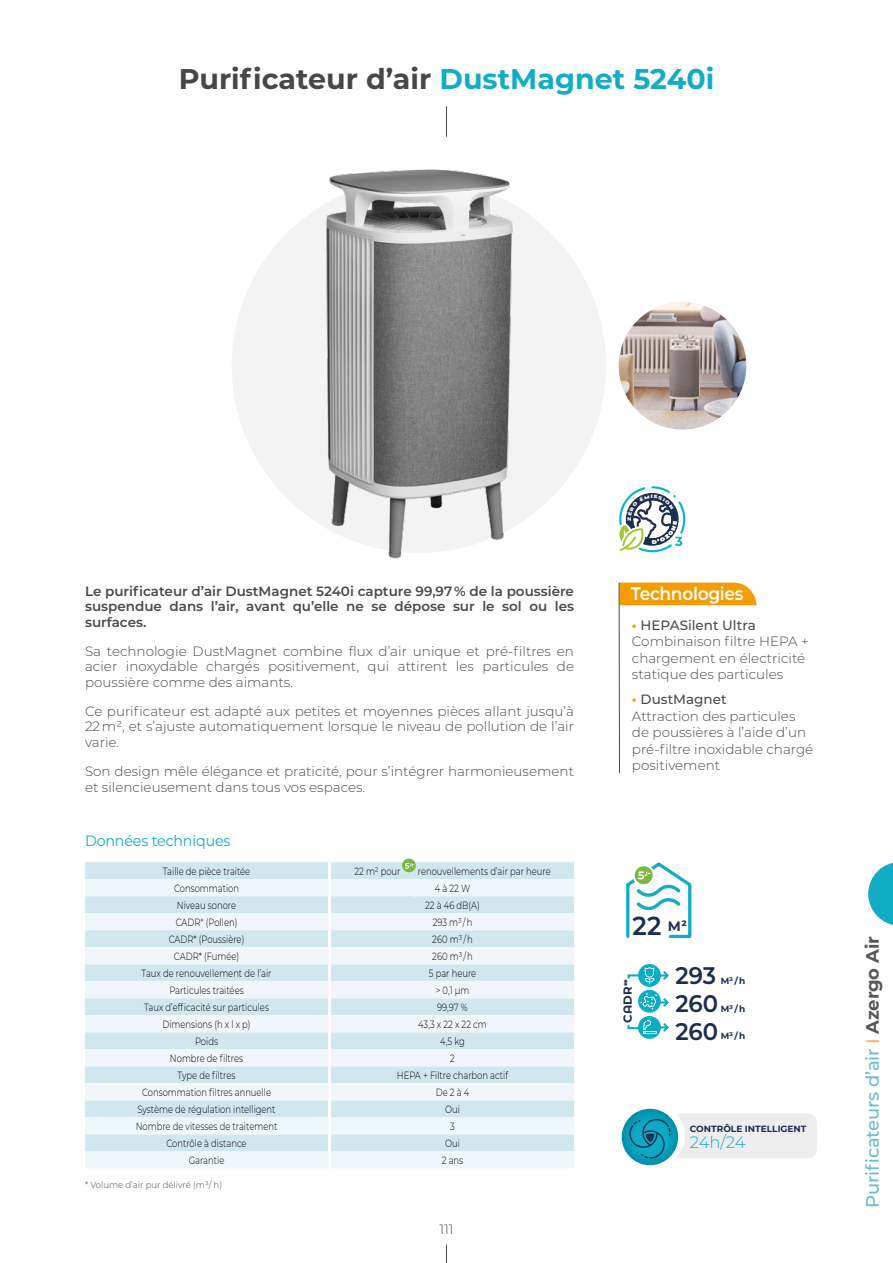
<style>
.page{position:relative;width:893px;height:1263px;background:#fff}
.page>*{position:absolute;margin:0;border:0;box-sizing:border-box;transform-origin:0 0}
.t1{font:700 28.5px "Montserrat";color:#474747}
.t2{font:600 25.95px "Montserrat Alternates";color:#1b2e4e;scale:.95 1}
.t3{font:600 24px/27.8px "Montserrat Alternates";color:#1b2e4e;text-align:justify;scale:.95 1}
.t4{font:500 18px "Montserrat";letter-spacing:-.01em;color:#69bcd0}
.t5{font:600 18px "Montserrat";letter-spacing:-.02em;color:#fff;scale:.95 1}
.t6{font:300 16.5px "Montserrat";color:#12acc4}
.t7{font:15px "Montserrat";letter-spacing:-.01em;color:#12acc4;scale:.95 1}
.t8{font:700 13.65px "Montserrat";color:#1b3155}
.t9{font:300 13.5px/16.5px "Montserrat";color:#4a4a49}
.t10{font:600 13.5px/15.8px "Montserrat";color:#4a4a49;text-align:justify}
.t11{font:700 11.7px "Montserrat Alternates";color:#1b2e4e}
.t12{font:300 10.5px "Montserrat";color:#000;scale:.8 1}
.t13{font:700 9px "Montserrat";color:#1b2e4e}
.t14{font:300 9px "Montserrat";color:#4a4a49;scale:.95 1}
.s1{color:#12acc4}
.s2{color:#1b2e4e}
.s3{font-weight:700;color:#f59c00}
.s4{font-weight:500}
.s5{font-size:8.7px}
.s6{color:#f9b142}
.s7{font-weight:700;color:#575756}
</style>
<div class="page">
<div style="left:232px;top:179px;width:374px;height:374px;background:#f4f3f4;border-radius:50%"></div>
<svg style="left:446px;top:1244px;width:1px;height:19px"></svg>
<hr style="left:446px;top:106px;width:1px;height:31px;background:#4a4a49">
<img style="left:619px;top:302px;width:127px;height:127px;border-radius:64px">
<img style="left:324px;top:169px;width:189px;height:390px">
<div style="left:620px;top:583px;width:137px;height:22px;background:#f59c00"></div>
<hr style="left:619px;top:583px;width:1px;height:190px;background:#4a4a49">
<div style="left:85px;top:862px;width:489px;height:17px;background:#d0e7ee"></div>
<svg style="left:85px;top:879px;width:489px;height:289px;fill:#f0f7fa"></svg>
<hr style="left:328px;top:1151px;width:3px;height:17px;background:#fff">
<hr style="left:328px;top:862px;width:3px;height:17px;background:#fff">
<hr style="left:328px;top:879px;width:3px;height:17px;background:#fff">
<hr style="left:328px;top:896px;width:3px;height:17px;background:#fff">
<hr style="left:328px;top:913px;width:3px;height:17px;background:#fff">
<hr style="left:328px;top:930px;width:3px;height:17px;background:#fff">
<hr style="left:328px;top:947px;width:3px;height:17px;background:#fff">
<hr style="left:328px;top:964px;width:3px;height:17px;background:#fff">
<hr style="left:328px;top:981px;width:3px;height:17px;background:#fff">
<hr style="left:328px;top:998px;width:3px;height:17px;background:#fff">
<hr style="left:328px;top:1015px;width:3px;height:17px;background:#fff">
<hr style="left:328px;top:1032px;width:3px;height:17px;background:#fff">
<hr style="left:328px;top:1049px;width:3px;height:17px;background:#fff">
<hr style="left:328px;top:1066px;width:3px;height:17px;background:#fff">
<hr style="left:328px;top:1083px;width:3px;height:17px;background:#fff">
<hr style="left:328px;top:1100px;width:3px;height:17px;background:#fff">
<hr style="left:328px;top:1117px;width:3px;height:17px;background:#fff">
<hr style="left:328px;top:1134px;width:3px;height:17px;background:#fff">
<svg style="left:626px;top:862px;width:66px;height:76px"></svg>
<div style="left:638px;top:1016px;width:23px;height:23px;background:#0bacc4;border-radius:50%"></div>
<svg style="left:638px;top:990px;width:23px;height:23px"></svg>
<svg style="left:638px;top:964px;width:23px;height:23px"></svg>
<svg style="left:640px;top:993px;width:29px;height:16px"></svg>
<svg style="left:627px;top:967px;width:42px;height:17px"></svg>
<svg style="left:627px;top:1020px;width:42px;height:14px"></svg>
<div style="left:622px;top:1109px;width:56px;height:56px;background:#0393ae;border-radius:28px"></div>
<svg style="left:629px;top:1113px;width:188px;height:46px"></svg>
<div style="left:402px;top:858px;width:14px;height:14px;background:#7eb640;border-radius:50%"></div>
<svg style="left:405px;top:863px;width:9px;height:6px"></svg>
<svg style="left:868px;top:862px;width:25px;height:63px"></svg>
<svg style="left:619px;top:486px;width:67px;height:67px"></svg>
<h1 class="t1" style="left:179px;top:58px;width:537px">Purificateur d’air <span class="s1">DustMagnet 5240i</span></h1>
<p class="t10" style="left:85px;top:582px;width:490px">Le purificateur d’air DustMagnet 5240i capture 99,97 % de la poussière suspendue dans l’air, avant qu’elle ne se dépose sur le sol ou les surfaces.</p>
<p class="t9" style="left:85px;top:643px;width:491px;line-height:15.8px;text-align:justify">Sa technologie DustMagnet combine flux d’air unique et pré-filtres en acier inoxydable chargés positivement, qui attirent les particules de poussière comme des aimants.</p>
<p class="t9" style="left:85px;top:703px;width:491px;line-height:15.8px;text-align:justify">Ce purificateur est adapté aux petites et moyennes pièces allant jusqu’à 22 m², et s’ajuste automatiquement lorsque le niveau de pollution de l’air varie.</p>
<p class="t9" style="left:85px;top:763px;width:490px;line-height:15.8px">Son design mêle élégance et praticité, pour s’intégrer harmonieusement et silencieusement dans tous vos espaces.</p>
<p class="t7" style="left:85px;top:830px;width:155px">Données techniques</p>
<p class="t12" style="left:163px;top:864px;width:111px">Taille de pièce traitée</p>
<p class="t12" style="left:354px;top:864px;width:59px">22 m² pour</p>
<p class="t12" style="left:418px;top:864px;width:168px">renouvellements d’air par heure</p>
<p class="t12" style="left:174px;top:881px;width:83px">Consommation</p>
<p class="t12" style="left:435px;top:881px;width:46px">4 à 22 W</p>
<p class="t12" style="left:177px;top:898px;width:76px">Niveau sonore</p>
<p class="t12" style="left:425px;top:898px;width:70px">22 à 46 dB(A)</p>
<p class="t12" style="left:176px;top:915px;width:79px">CADR<span class="s2">*</span> (Pollen)</p>
<p class="t12" style="left:433px;top:915px;width:51px">293 m³ / h</p>
<p class="t12" style="left:169px;top:932px;width:96px">CADR* (Poussière)</p>
<p class="t12" style="left:432px;top:932px;width:52px">260 m³ / h</p>
<p class="t12" style="left:174px;top:949px;width:83px">CADR* (Fumée)</p>
<p class="t12" style="left:432px;top:949px;width:52px">260 m³ / h</p>
<p class="t12" style="left:142px;top:966px;width:164px">Taux de renouvellement de l’air</p>
<p class="t12" style="left:429px;top:966px;width:61px">5 par heure</p>
<p class="t12" style="left:169px;top:983px;width:94px">Particules traitées</p>
<p class="t12" style="left:436px;top:983px;width:44px">&gt; 0,1 µm</p>
<p class="t12" style="left:144px;top:1000px;width:158px">Taux d’efficacité sur particules</p>
<p class="t12" style="left:437px;top:1000px;width:40px">99,97 %</p>
<p class="t12" style="left:162px;top:1017px;width:112px">Dimensions (h x l x p)</p>
<p class="t12" style="left:418px;top:1017px;width:87px">43,3 x 22 x 22 cm</p>
<p class="t12" style="left:195px;top:1034px;width:30px">Poids</p>
<p class="t12" style="left:440px;top:1034px;width:32px">4,5 kg</p>
<p class="t12" style="left:170px;top:1051px;width:93px">Nombre de filtres</p>
<p class="t12" style="left:450px;top:1051px;width:7px">2</p>
<p class="t12" style="left:178px;top:1068px;width:74px">Type de filtres</p>
<p class="t12" style="left:397px;top:1068px;width:141px">HEPA + Filtre charbon actif</p>
<p class="t12" style="left:142px;top:1085px;width:163px">Consommation filtres annuelle</p>
<p class="t12" style="left:436px;top:1085px;width:43px">De 2 à 4</p>
<p class="t12" style="left:137px;top:1102px;width:174px">Système de régulation intelligent</p>
<p class="t12" style="left:445px;top:1102px;width:20px">Oui</p>
<p class="t12" style="left:136px;top:1119px;width:178px">Nombre de vitesses de traitement</p>
<p class="t12" style="left:450px;top:1119px;width:7px">3</p>
<p class="t12" style="left:166px;top:1136px;width:102px">Contrôle à distance</p>
<p class="t12" style="left:445px;top:1136px;width:20px">Oui</p>
<p class="t12" style="left:189px;top:1153px;width:46px">Garantie</p>
<p class="t12" style="left:442px;top:1153px;width:28px">2 ans</p>
<p class="t14" style="left:85px;top:1179px;width:146px">* Volume d’air pur délivré (m³/ h)</p>
<p class="t9" style="left:439px;top:1220px;width:16px">111</p>
<h3 class="t5" style="left:631px;top:581px;width:120px">Technologies</h3>
<p class="t9" style="left:632px;top:616px;width:178px"><span class="s3">•</span> <span class="s4">HEPASilent Ultra<br></span>Combinaison filtre HEPA + chargement en électricité statique des particules</p>
<p class="t9" style="left:632px;top:691px;width:183px"><span class="s3">•</span> <span class="s4">DustMagnet<br></span>Attraction des particules de poussières à l’aide d’un pré-filtre inoxidable chargé positivement</p>
<h2 class="t2" style="left:633px;top:907px;width:32px">22</h2>
<p class="t8" style="left:668px;top:916px;width:20px">M<sup>2</sup></p>
<h3 class="t3" style="left:675px;top:961px;width:47px">293<br>260<br>260</h3>
<p class="t11" style="left:619px;top:1022px;width:45px;rotate:-90deg">CADR<span class="s5">**</span></p>
<p class="t13" style="left:721px;top:975px;width:26px">M³ / h</p>
<p class="t13" style="left:721px;top:1002px;width:26px">M³ / h</p>
<p class="t13" style="left:721px;top:1029px;width:26px">M³ / h</p>
<p class="t13" style="left:690px;top:1122px;width:118px">CONTRÔLE INTELLIGENT</p>
<p class="t6" style="left:690px;top:1131px;width:57px">24h/24</p>
<h3 class="t4" style="left:860px;top:1208px;width:273px;rotate:-90deg">Purificateurs d’air <span class="s6">I</span> <span class="s7">Azergo Air</span></h3>
</div>
